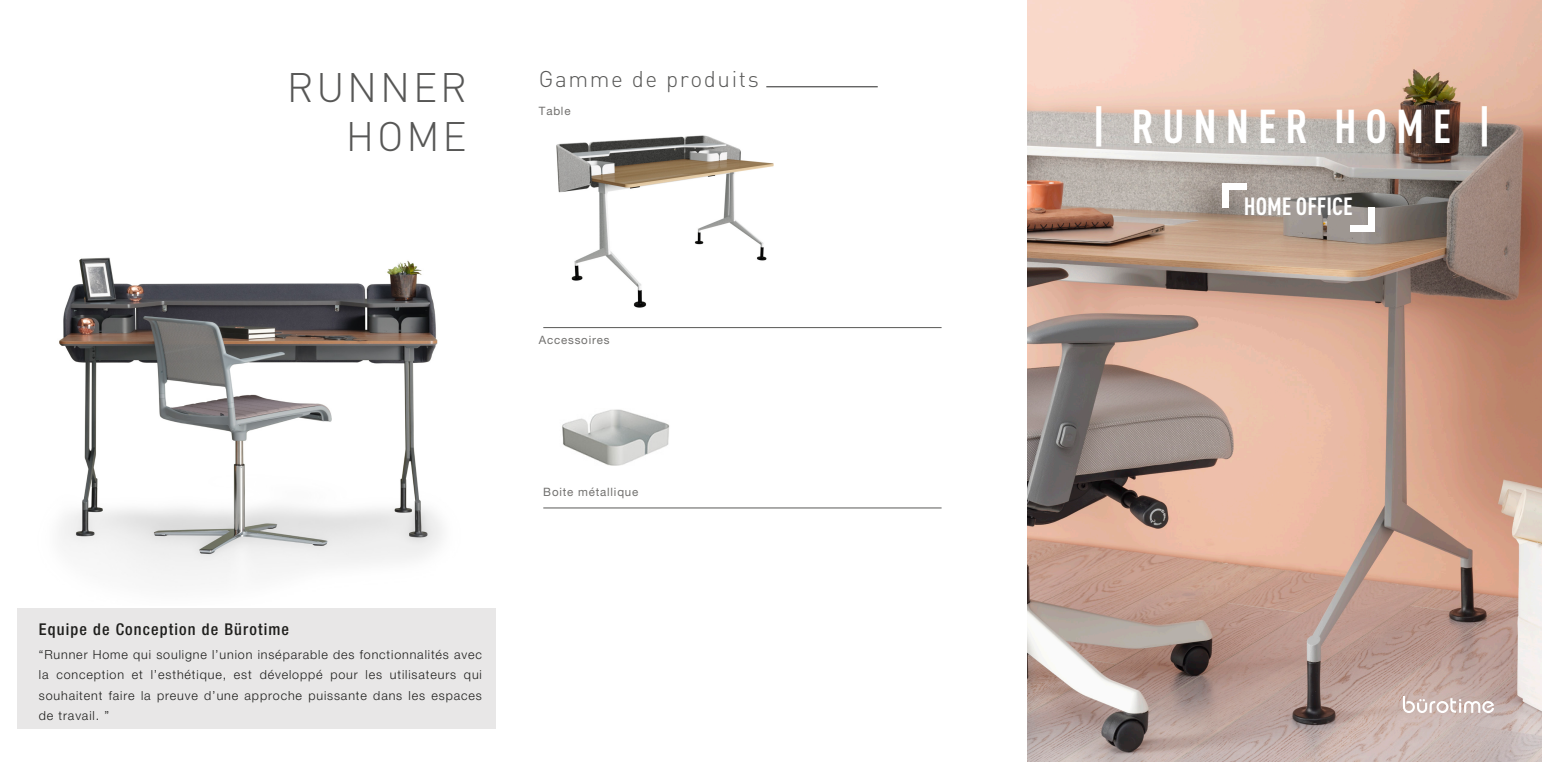
<style>
.page{position:relative;width:1542px;height:762px;background:#fff}
.page>*{position:absolute;margin:0;border:0;box-sizing:border-box;transform-origin:0 0}
.t1{font:700 condensed 46.88px "DIN Pro";letter-spacing:.19em;color:#fff}
.t2{font:300 40.75px/48.9px "DIN Pro";letter-spacing:.07em;color:#575756;text-align:right}
.t3{font:700 condensed 24.62px "DIN Pro";color:#fff}
.t4{font:300 22.5px "DIN Pro";letter-spacing:.07em;color:#575756}
.t5{font:500 condensed 16.25px "Helvetica Neue LT Pro";letter-spacing:.07em;color:#1e1e1c}
.t6{font:300 12.5px/20.2px "Helvetica Neue LT Pro";letter-spacing:.07em;color:#1d1d1b;text-align:justify}
.t7{font:11.5px "Helvetica Neue LT Pro";letter-spacing:.07em;color:#71706e}
</style>
<div class="page">
<img style="left:556px;top:135px;width:218px;height:173px">
<img style="left:1027px;top:0;width:514px;height:762px">
<img style="left:59px;top:257px;width:383px;height:321px">
<div style="left:17px;top:608px;width:478px;height:120px;background:#e8e7e7"></div>
<hr style="left:766px;top:86px;width:111px;height:1px;background:#575756">
<div style="left:1221px;top:183px;width:7px;height:25px;background:#fff"></div>
<div style="left:1221px;top:183px;width:25px;height:7px;background:#fff"></div>
<div style="left:1368px;top:207px;width:6px;height:25px;background:#fff"></div>
<div style="left:1350px;top:225px;width:24px;height:7px;background:#fff"></div>
<svg style="left:1402px;top:696px;width:92px;height:17px"></svg>
<img style="left:562px;top:409px;width:108px;height:57px">
<hr style="left:543px;top:507px;width:398px;height:1px;background:#595957">
<hr style="left:543px;top:327px;width:398px;height:1px;background:#595957">
<h2 class="t2" style="left:287px;top:60px;width:182px">RUNNER<br>HOME</h2>
<h3 class="t4" style="left:539px;top:61px;width:221px">Gamme de produits</h3>
<p class="t7" style="left:539px;top:104px;width:33px">Table</p>
<p class="t7" style="left:539px;top:333px;width:72px">Accessoires</p>
<h3 class="t5" style="left:39px;top:620px;width:252px">Equipe de Conception de Bürotime</h3>
<p class="t6" style="left:39px;top:644px;width:444px">“Runner Home qui souligne l’union inséparable des fonctionnalités avec la conception et l’esthétique, est développé pour les utilisateurs qui souhaitent faire la preuve d’une approche puissante dans les espaces de travail. ”</p>
<p class="t7" style="left:543px;top:485px;width:97px">Boite métallique</p>
<h1 class="t1" style="left:1091px;top:91px;width:402px">| RUNNER HOME |</h1>
<h3 class="t3" style="left:1243px;top:188px;width:111px">HOME OFFICE</h3>
</div>
